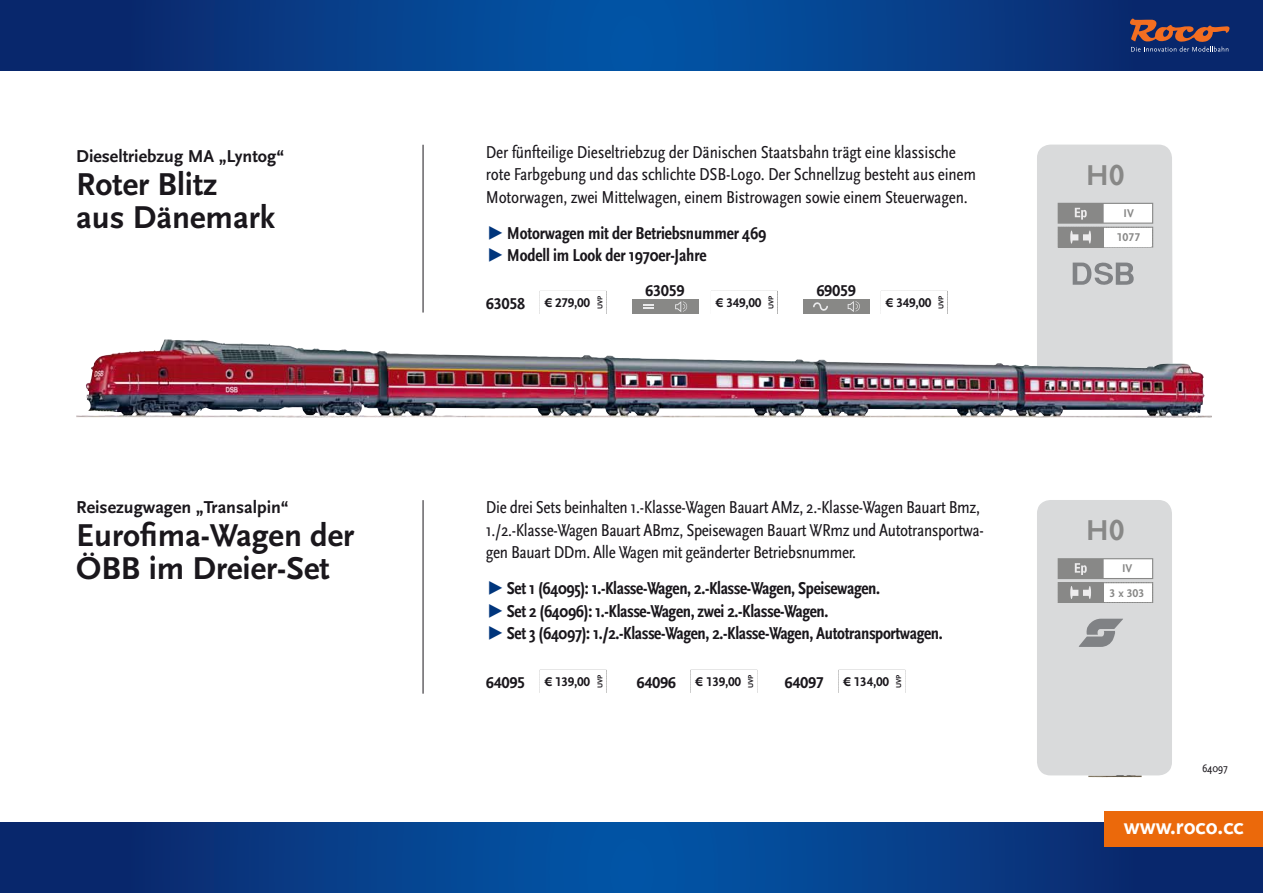
<style>
.page{position:relative;width:1263px;height:893px;background:#fff}
.page>*{position:absolute;margin:0;border:0;box-sizing:border-box;transform-origin:0 0}
.t1{font:700 33px/33px "Scala Sans Pro";color:#1a171c}
.t2{font:700 30px "Scala Sans Pro";color:#888887}
.t3{font:700 22.95px "Scala Sans Pro";color:#fff}
.t4{font:condensed 18px/22.5px "Scala Sans Pro";letter-spacing:-.01em;color:#1a171c}
.t5{font:700 condensed 18px/22.5px "Scala Sans Pro";letter-spacing:-.02em;color:#1a171c}
.t6{font:700 18px "Scala Sans Pro";color:#1a171c}
.t7{font:700 16.35px "Scala Sans Pro";letter-spacing:-.02em;color:#1a171c}
.t8{font:700 13.2px "Scala Sans Pro";letter-spacing:-.02em;color:#1a171c}
.t9{font:condensed 12px "Scala Sans Pro";letter-spacing:-.02em;color:#1a171c}
.t10{font:700 11.7px "Scala Sans Pro";color:#888887}
.t11{font:700 7.35px "Scala Sans Pro";color:#1a171c}
.s1{font-size:18.6px;color:#00357c}
.s2{font-size:16.35px}
</style>
<div class="page">
<svg style="left:0;top:823px;width:1263px;height:70px;background:#063e89"></svg>
<svg style="left:0;top:0;width:1263px;height:70px;background:#063c87"></svg>
<div style="left:1104px;top:811px;width:159px;height:35px;background:#eb690b"></div>
<hr style="left:423px;top:500px;width:1px;height:194px;background:#1a171c">
<svg style="left:1036px;top:144px;width:137px;height:749px"></svg>
<hr style="left:423px;top:145px;width:1px;height:168px;background:#1a171c">
<svg style="left:1038px;top:145px;width:134px;height:194px;background:#d3d3d4"></svg>
<img style="left:76px;top:339px;width:1136px;height:78px">
<svg style="left:539px;top:291px;width:68px;height:23px"></svg>
<div style="left:540px;top:291px;width:66px;height:22px;background:#fff"></div>
<svg style="left:539px;top:669px;width:68px;height:24px"></svg>
<div style="left:540px;top:670px;width:66px;height:22px;background:#fff"></div>
<svg style="left:690px;top:669px;width:68px;height:24px"></svg>
<div style="left:691px;top:670px;width:66px;height:22px;background:#fff"></div>
<svg style="left:838px;top:669px;width:67px;height:24px"></svg>
<div style="left:839px;top:670px;width:66px;height:22px;background:#fff"></div>
<div style="left:632px;top:299px;width:66px;height:15px;background:#888886"></div>
<svg style="left:643px;top:304px;width:11px;height:5px"></svg>
<svg style="left:675px;top:301px;width:12px;height:11px"></svg>
<svg style="left:777px;top:291px;width:1px;height:23px"></svg>
<div style="left:803px;top:299px;width:66px;height:15px;background:#888886"></div>
<svg style="left:813px;top:302px;width:15px;height:9px"></svg>
<svg style="left:848px;top:301px;width:12px;height:11px"></svg>
<svg style="left:880px;top:291px;width:68px;height:23px"></svg>
<div style="left:881px;top:291px;width:66px;height:22px;background:#fff"></div>
<svg style="left:1130px;top:19px;width:99px;height:33px;background:#5a4559"></svg>
<img style="left:1036px;top:727px;width:52px;height:50px">
<img style="left:1169px;top:728px;width:4px;height:47px">
<img style="left:1088px;top:775px;width:53px;height:2px">
<p class="t6" style="left:76px;top:149px;width:209px">Dieseltriebzug MA „Lyntog“</p>
<h1 class="t1" style="left:76px;top:171px;width:200px">Roter Blitz<br>aus Dänemark</h1>
<p class="t6" style="left:76px;top:500px;width:214px">Reisezugwagen „Transalpin“</p>
<h1 class="t1" style="left:76px;top:522px;width:280px">Eurofima-Wagen der<br>ÖBB im Dreier-Set</h1>
<p class="t4" style="left:486px;top:142px;width:492px">Der fünfteilige Dieseltriebzug der Dänischen Staatsbahn trägt eine klassische rote Farbgebung und das schlichte DSB-Logo. Der Schnellzug besteht aus einem<br>Motorwagen, zwei Mittelwagen, einem Bistrowagen sowie einem Steuerwagen.</p>
<p class="t5" style="left:486px;top:223px;width:282px"><span class="s1">▶</span> Motorwagen mit der Betriebsnummer 469 <span class="s1">▶</span> Modell im Look der 1970er-Jahre</p>
<p class="t8" style="left:486px;top:298px;width:106px"><span class="s2">63058</span> € 279,00</p>
<p class="t11" style="left:597px;top:309px;width:15px;rotate:-90deg">UVP</p>
<p class="t7" style="left:645px;top:285px;width:41px">63059</p>
<p class="t8" style="left:716px;top:298px;width:47px">€ 349,00</p>
<p class="t11" style="left:768px;top:309px;width:15px;rotate:-90deg">UVP</p>
<p class="t7" style="left:816px;top:285px;width:41px">69059</p>
<p class="t8" style="left:886px;top:298px;width:47px">€ 349,00</p>
<p class="t11" style="left:938px;top:309px;width:15px;rotate:-90deg">UVP</p>
<p class="t4" style="left:486px;top:498px;width:499px">Die drei Sets beinhalten 1.-Klasse-Wagen Bauart AMz, 2.-Klasse-Wagen Bauart Bmz,<br>1./2.-Klasse-Wagen Bauart ABmz, Speisewagen Bauart WRmz und Autotransportwa&shy;gen Bauart DDm. Alle Wagen mit geänderter Betriebsnummer.</p>
<p class="t5" style="left:486px;top:579px;width:458px"><span class="s1">▶</span> Set 1 (64095): 1.-Klasse-Wagen, 2.-Klasse-Wagen, Speisewagen.<br><span class="s1">▶</span> Set 2 (64096): 1.-Klasse-Wagen, zwei 2.-Klasse-Wagen.<br><span class="s1">▶</span> Set 3 (64097): 1./2.-Klasse-Wagen, 2.-Klasse-Wagen, Autotransportwagen.</p>
<p class="t8" style="left:486px;top:677px;width:106px"><span class="s2">64095</span> € 139,00</p>
<p class="t11" style="left:597px;top:688px;width:15px;rotate:-90deg">UVP</p>
<p class="t8" style="left:637px;top:677px;width:106px"><span class="s2">64096</span> € 139,00</p>
<p class="t11" style="left:748px;top:688px;width:15px;rotate:-90deg">UVP</p>
<p class="t8" style="left:784px;top:677px;width:106px"><span class="s2">64097</span> € 134,00</p>
<p class="t11" style="left:896px;top:688px;width:15px;rotate:-90deg">UVP</p>
<h2 class="t2" style="left:1086px;top:163px;width:40px">H0</h2>
<p class="t10" style="left:1123px;top:209px;width:12px">IV</p>
<p class="t10" style="left:1117px;top:233px;width:25px">1077</p>
<h2 class="t2" style="left:1086px;top:519px;width:40px">H0</h2>
<p class="t10" style="left:1122px;top:564px;width:12px">IV</p>
<p class="t10" style="left:1110px;top:588px;width:36px">3 x 303</p>
<p class="t9" style="left:1202px;top:763px;width:27px">64097</p>
<p class="t3" style="left:1124px;top:817px;width:121px">www.roco.cc</p>
</div>
